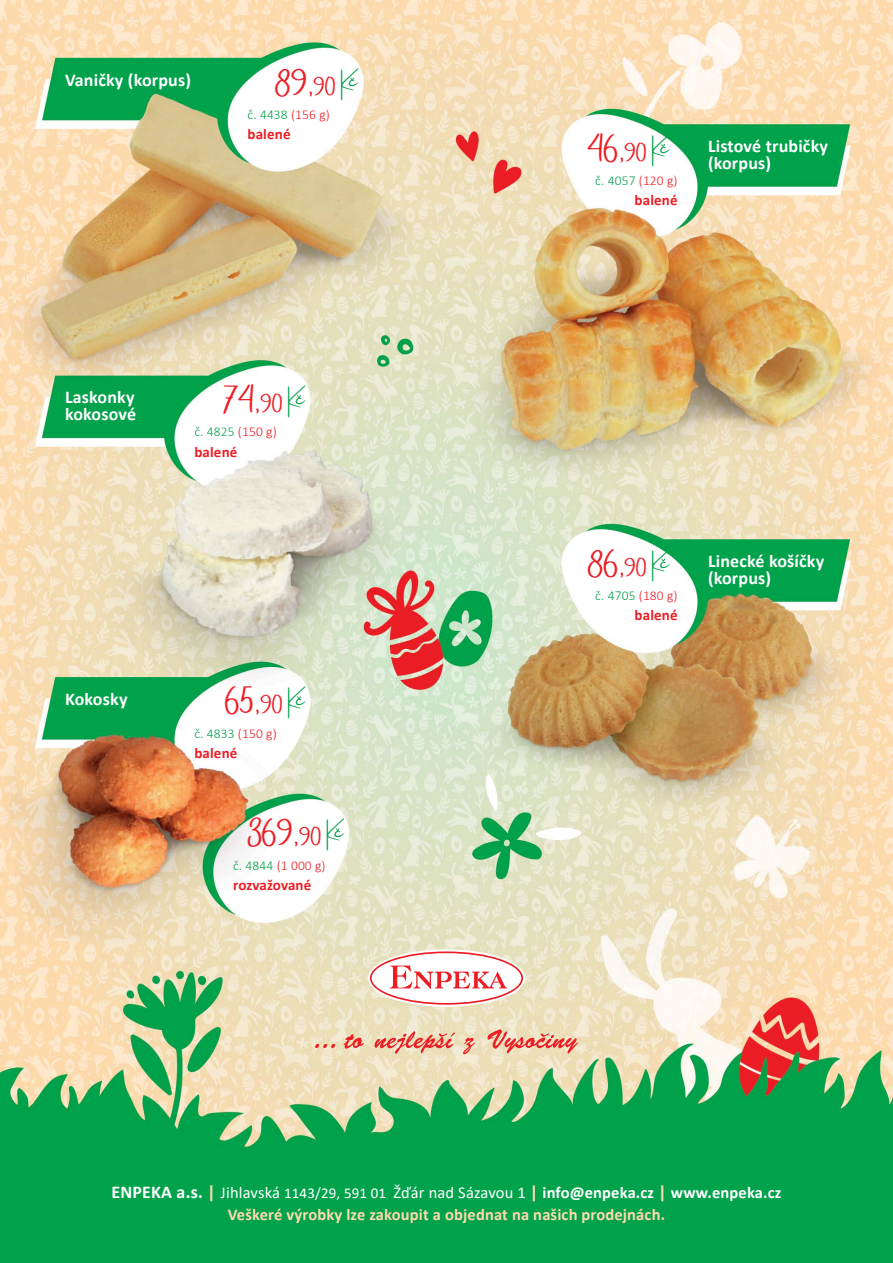
<style>
.page{position:relative;width:893px;height:1263px;background:#fff}
.page>*{position:absolute;margin:0;border:0;box-sizing:border-box;transform-origin:0 0}
.t1{font:25.5px "Amsterdam One";letter-spacing:.01em;color:#ed1d24}
.t2{font:700 18px/16.8px "Calibri";letter-spacing:.01em;color:#fff}
.t3{font:18px "Amsterdam One";color:#ed1d24}
.t4{font:700 16.5px "Calibri";letter-spacing:.01em;color:#fff}
.t5{font:700 16.5px "Calibri";letter-spacing:.01em;color:#ffdaab}
.t6{font:700 15px "Calibri";letter-spacing:.01em;color:#ed1d24}
.t7{font:300 13.5px "Calibri";letter-spacing:.01em;color:#00a14b}
.t8{font:300 13.5px "Calibri";letter-spacing:.01em;color:#ed1d24}
.s1{font-size:36px}
.s2{font-size:18px}
.s3{color:#ed1d24}
.s4{color:#00a14b}
.s5{font-size:18px;color:#ffdaab}
.s6{font-weight:400}
.s7{font-weight:400;font-size:15px}
</style>
<div class="page">
<img style="left:0;top:0;width:893px;height:1263px">
<svg style="left:315px;top:1029px;width:263px;height:25px;background:#edb9a0"></svg>
<svg style="left:336px;top:828px;width:4px;height:3px"></svg>
<svg style="left:297px;top:696px;width:4px;height:3px"></svg>
<svg style="left:297px;top:395px;width:4px;height:3px"></svg>
<svg style="left:661px;top:144px;width:4px;height:3px"></svg>
<svg style="left:368px;top:949px;width:157px;height:58px"></svg>
<p class="t2" style="left:65px;top:71px;width:128px">Vaničky (korpus)</p>
<p class="t1" style="left:275px;top:72px;width:84px">89<span class="s1">,</span><span class="s2">90</span> <sup>K</sup><sup>c</sup></p>
<p class="t7" style="left:247px;top:106px;width:84px">č. 4438 <span class="s3">(156 g)</span></p>
<p class="t6" style="left:247px;top:124px;width:45px">balené</p>
<p class="t2" style="left:65px;top:389px;width:73px">Laskonky kokosové</p>
<p class="t1" style="left:223px;top:389px;width:83px">74<span class="s1">,</span><span class="s2">90</span> <sup>K</sup><sup>c</sup></p>
<p class="t7" style="left:194px;top:423px;width:84px">č. 4825 <span class="s3">(150 g)</span></p>
<p class="t6" style="left:194px;top:441px;width:45px">balené</p>
<p class="t2" style="left:65px;top:690px;width:64px">Kokosky</p>
<p class="t1" style="left:225px;top:691px;width:81px">65<span class="s1">,</span><span class="s2">90</span> <sup>K</sup><sup>c</sup></p>
<p class="t7" style="left:194px;top:725px;width:84px">č. 4833 <span class="s3">(150 g)</span></p>
<p class="t6" style="left:194px;top:742px;width:45px">balené</p>
<p class="t1" style="left:247px;top:823px;width:98px">369<span class="s1">,</span><span class="s2">90</span> <sup>K</sup><sup>c</sup></p>
<p class="t8" style="left:233px;top:857px;width:94px"><span class="s4">č. 4844</span> (1 000 g)</p>
<p class="t6" style="left:233px;top:874px;width:80px">rozvažované</p>
<p class="t1" style="left:587px;top:138px;width:32px">46</p>
<p class="t3" style="left:619px;top:145px;width:52px"><span class="s1">,</span>90 <sup>K</sup><sup>c</sup></p>
<p class="t7" style="left:595px;top:172px;width:84px">č. 4057 <span class="s3">(120 g)</span></p>
<p class="t6" style="left:635px;top:190px;width:45px">balené</p>
<p class="t2" style="left:708px;top:138px;width:121px">Listové trubičky</p>
<p class="t2" style="left:708px;top:154px;width:65px">(korpus)</p>
<p class="t1" style="left:588px;top:553px;width:32px">86</p>
<p class="t3" style="left:619px;top:560px;width:52px"><span class="s1">,</span>90 <sup>K</sup><sup>c</sup></p>
<p class="t7" style="left:595px;top:587px;width:84px">č. 4705 <span class="s3">(180 g)</span></p>
<p class="t6" style="left:635px;top:604px;width:45px">balené</p>
<p class="t2" style="left:708px;top:552px;width:118px">Linecké košíčky</p>
<p class="t2" style="left:708px;top:569px;width:65px">(korpus)</p>
<p class="t4" style="left:112px;top:1181px;width:671px"><span class="s2">ENPEKA a.s.</span> <span class="s5">|</span> <span class="s6">Jihlavská</span> <span class="s7">1143/29, 591 01</span> <span class="s6">Žďár nad Sázavou 1</span> <span class="s5">|</span> info@enpeka.cz <span class="s5">|</span> www.enpeka.cz</p>
<p class="t5" style="left:228px;top:1203px;width:439px">Veškeré výrobky lze zakoupit a objednat na našich prodejnách.</p>
</div>
